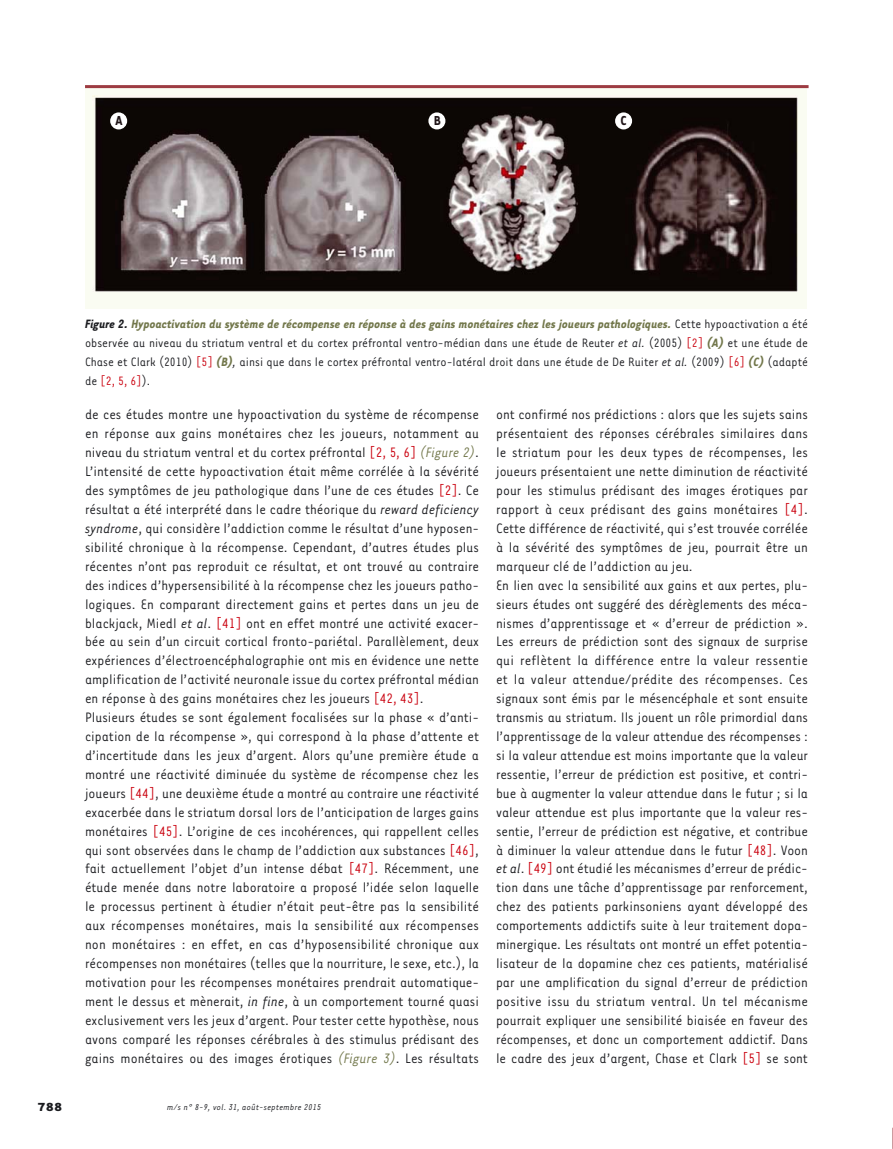
<style>
.page{position:relative;width:893px;height:1149px;background:#fff}
.page>*{position:absolute;margin:0;border:0;box-sizing:border-box;transform-origin:0 0}
.t1{font:15.75px/18.9px "Tarzana Narrow";color:#1b1c20}
.t2{font:700 15px "Tarzana Narrow";color:#201518}
.t3{font:13.95px/18.9px "Tarzana Narrow";color:#1b1c20;text-align:justify}
.t4{font:700 13.5px "Tarzana Wide";color:#1b1c20}
.t5{font:italic 9.75px "Tarzana Narrow";letter-spacing:.025em;color:#1b1c20}
.s1{font-weight:700;font-style:italic}
.s2{font-weight:700;font-style:italic;color:#72774b}
.s3{font-style:italic}
.s4{color:#ca010e}
.s5{font-style:italic;color:#72774b}
</style>
<div class="page">
<div style="left:85px;top:85px;width:722px;height:224px;background:#fafcf2"></div>
<img style="left:93px;top:96px;width:705px;height:195px">
<div style="left:110px;top:112px;width:17px;height:17px;background:#fff;border-radius:50%"></div>
<div style="left:428px;top:112px;width:17px;height:17px;background:#fff;border-radius:50%"></div>
<div style="left:615px;top:112px;width:17px;height:17px;background:#fff;border-radius:50%"></div>
<hr style="left:85px;top:85px;width:724px;height:3px;background:#9d3b42">
<p class="t2" style="left:116px;top:114px;width:9px">A</p>
<p class="t2" style="left:434px;top:114px;width:9px">B</p>
<p class="t2" style="left:620px;top:114px;width:7px">C</p>
<p class="t3" style="left:85px;top:315px;width:724px"><span class="s1">Figure 2.</span> <span class="s2">Hypoactivation du système de récompense en réponse à des gains monétaires chez les joueurs pathologiques.</span> Cette hypoactivation a été observée au niveau du striatum ventral et du cortex préfrontal ventro-médian dans une étude de Reuter <span class="s3">et al.</span> (2005) <span class="s4">[2]</span> <span class="s2">(A)</span> et une étude de Chase et Clark (2010) <span class="s4">[5]</span> <span class="s2">(B)</span><span class="s3">,</span> ainsi que dans le cortex préfrontal ventro-latéral droit dans une étude de De Ruiter <span class="s3">et al.</span> (2009) <span class="s4">[6]</span> <span class="s2">(C)</span> (adapté de <span class="s4">[2, 5, 6]</span>).</p>
<p class="t1" style="left:85px;top:406px;width:396px">de ces études montre une hypoactivation du système de récompense en réponse aux gains monétaires chez les joueurs, notamment au niveau du striatum ventral et du cortex préfrontal <span class="s4">[2, 5, 6]</span> <span class="s5">(Figure 2)</span>.<br>L’intensité de cette hypoactivation était même corrélée à la sévérité des symptômes de jeu pathologique dans l’une de ces études <span class="s4">[2]</span>. Ce résultat a été interprété dans le cadre théorique du <span class="s3">reward deficiency syndrome</span>, qui considère l’addiction comme le résultat d’une hyposen&shy;sibilité chronique à la récompense. Cependant, d’autres études plus récentes n’ont pas reproduit ce résultat, et ont trouvé au contraire des indices d’hypersensibilité à la récompense chez les joueurs patho&shy;logiques. En comparant directement gains et pertes dans un jeu de blackjack, Miedl <span class="s3">et al</span>. <span class="s4">[41]</span> ont en effet montré une activité exacer&shy;bée au sein d’un circuit cortical fronto-pariétal. Parallèlement, deux expériences d’électroencéphalographie ont mis en évidence une nette amplification de l’activité neuronale issue du cortex préfrontal médian en réponse à des gains monétaires chez les joueurs <span class="s4">[42, 43]</span>.<br>Plusieurs études se sont également focalisées sur la phase « d’anti&shy;cipation de la récompense », qui correspond à la phase d’attente et d’incertitude dans les jeux d’argent. Alors qu’une première étude a montré une réactivité diminuée du système de récompense chez les joueurs <span class="s4">[44]</span>, une deuxième étude a montré au contraire une réactivité exacerbée dans le striatum dorsal lors de l’anticipation de larges gains monétaires <span class="s4">[45]</span>. L’origine de ces incohérences, qui rappellent celles qui sont observées dans le champ de l’addiction aux substances <span class="s4">[46]</span>, fait actuellement l’objet d’un intense débat <span class="s4">[47]</span>. Récemment, une étude menée dans notre laboratoire a proposé l’idée selon laquelle le processus pertinent à étudier n’était peut-être pas la sensibilité aux récompenses monétaires, mais la sensibilité aux récompenses non monétaires : en effet, en cas d’hyposensibilité chronique aux récompenses non monétaires (telles que la nourriture, le sexe, etc.), la motivation pour les récompenses monétaires prendrait automatique&shy;ment le dessus et mènerait, <span class="s3">in fine</span>, à un comportement tourné quasi exclusivement vers les jeux d’argent. Pour tester cette hypothèse, nous avons comparé les réponses cérébrales à des stimulus prédisant des gains monétaires ou des images érotiques <span class="s5">(Figure 3)</span>. Les résultats</p>
<p class="t1" style="left:496px;top:406px;width:313px">ont confirmé nos prédictions : alors que les sujets sains présentaient des réponses cérébrales similaires dans le striatum pour les deux types de récompenses, les joueurs présentaient une nette diminution de réactivité pour les stimulus prédisant des images érotiques par rapport à ceux prédisant des gains monétaires <span class="s4">[4]</span>.<br>Cette différence de réactivité, qui s’est trouvée corrélée à la sévérité des symptômes de jeu, pourrait être un marqueur clé de l’addiction au jeu.<br>En lien avec la sensibilité aux gains et aux pertes, plu&shy;sieurs études ont suggéré des dérèglements des méca&shy;nismes d’apprentissage et « d’erreur de prédiction ».<br>Les erreurs de prédiction sont des signaux de surprise qui reflètent la différence entre la valeur ressentie et la valeur attendue/prédite des récompenses. Ces signaux sont émis par le mésencéphale et sont ensuite transmis au striatum. Ils jouent un rôle primordial dans l’apprentissage de la valeur attendue des récompenses : si la valeur attendue est moins importante que la valeur ressentie, l’erreur de prédiction est positive, et contri&shy;bue à augmenter la valeur attendue dans le futur ; si la valeur attendue est plus importante que la valeur res&shy;sentie, l’erreur de prédiction est négative, et contribue à diminuer la valeur attendue dans le futur <span class="s4">[48]</span>. Voon <span class="s3">et al</span>. <span class="s4">[49]</span> ont étudié les mécanismes d’erreur de prédic&shy;tion dans une tâche d’apprentissage par renforcement, chez des patients parkinsoniens ayant développé des comportements addictifs suite à leur traitement dopa&shy;minergique. Les résultats ont montré un effet potentia&shy;lisateur de la dopamine chez ces patients, matérialisé par une amplification du signal d’erreur de prédiction positive issu du striatum ventral. Un tel mécanisme pourrait expliquer une sensibilité biaisée en faveur des récompenses, et donc un comportement addictif. Dans le cadre des jeux d’argent, Chase et Clark <span class="s4">[5]</span> se sont</p>
<p class="t4" style="left:38px;top:1100px;width:26px">788</p>
<p class="t5" style="left:167px;top:1102px;width:155px">m/s n° 8-9, vol. 31, août-septembre 2015</p>
</div>
